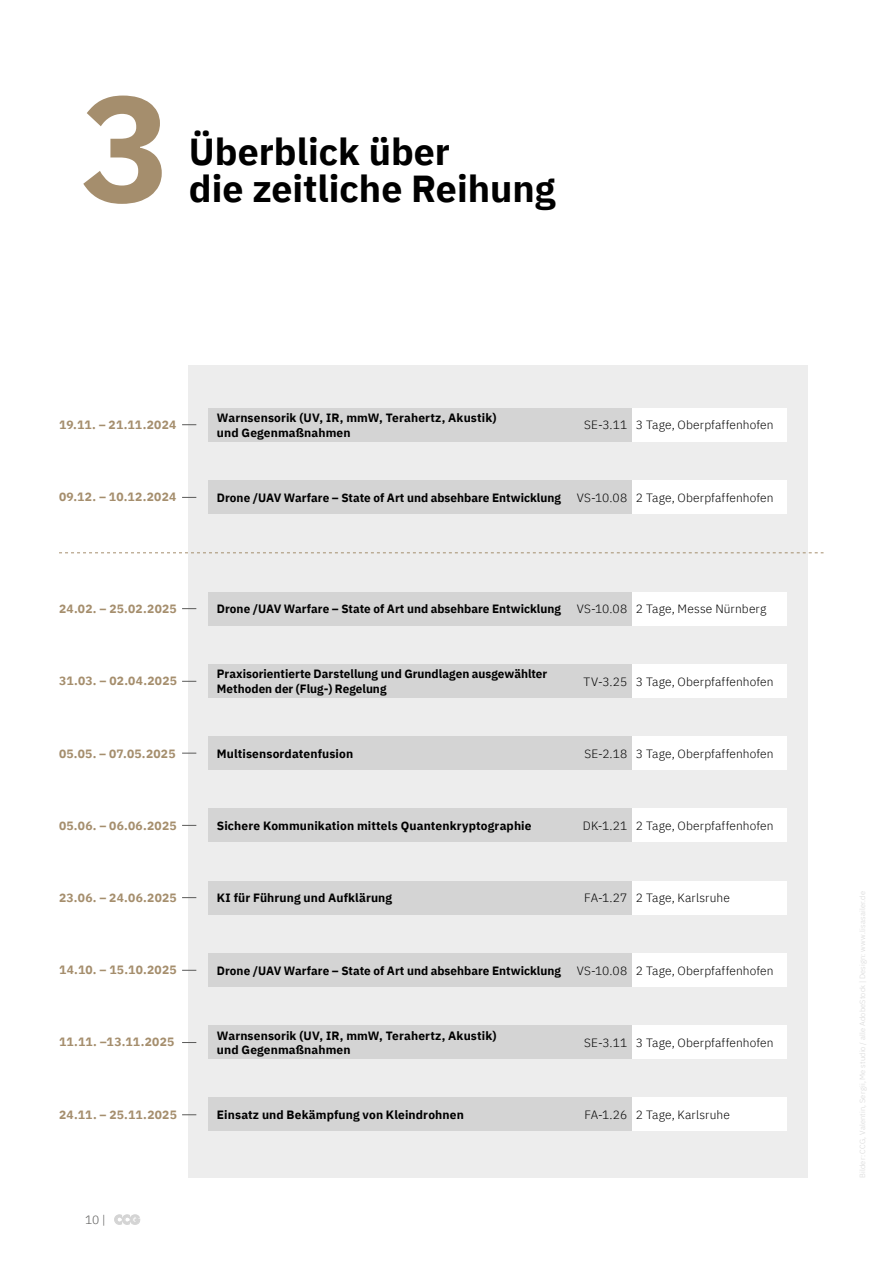
<style>
.page{position:relative;width:893px;height:1263px;background:#fff}
.page>*{position:absolute;margin:0;border:0;box-sizing:border-box;transform-origin:0 0}
.t1{font:700 150px "IBM Plex Sans";color:#a58e6d}
.t2{font:700 37.5px "IBM Plex Sans";color:#000}
.t3{font:700 12px/14.4px "IBM Plex Sans";letter-spacing:.005em;color:#000}
.t4{font:300 12px "IBM Plex Sans";letter-spacing:.01em;color:#000}
.t5{font:700 12px "IBM Plex Sans";letter-spacing:.02em;color:#a58e6d}
.t6{font:300 12px "IBM Plex Sans";color:#5a5a59}
.s1{font-family:"Futura";font-weight:700;color:#d4d4d4}
</style>
<div class="page">
<hr style="left:892px;top:316px;width:1px;height:947px;background:#a58e6d">
<div style="left:189px;top:366px;width:619px;height:812px;background:#ededed"></div>
<svg style="left:182px;top:424px;width:14px;height:1px"></svg>
<svg style="left:59px;top:552px;width:764px;height:1px"></svg>
<div style="left:208px;top:408px;width:424px;height:33px;background:#d4d4d4"></div>
<div style="left:632px;top:408px;width:155px;height:33px;background:#fff"></div>
<svg style="left:182px;top:497px;width:14px;height:1px"></svg>
<div style="left:208px;top:480px;width:424px;height:34px;background:#d4d4d4"></div>
<div style="left:632px;top:480px;width:155px;height:34px;background:#fff"></div>
<svg style="left:182px;top:970px;width:14px;height:1px"></svg>
<div style="left:208px;top:953px;width:424px;height:34px;background:#d4d4d4"></div>
<div style="left:632px;top:953px;width:155px;height:34px;background:#fff"></div>
<svg style="left:182px;top:1042px;width:14px;height:1px"></svg>
<div style="left:208px;top:1025px;width:424px;height:34px;background:#d4d4d4"></div>
<div style="left:632px;top:1025px;width:155px;height:34px;background:#fff"></div>
<svg style="left:182px;top:1114px;width:14px;height:1px"></svg>
<div style="left:208px;top:1097px;width:424px;height:34px;background:#d4d4d4"></div>
<div style="left:632px;top:1097px;width:155px;height:34px;background:#fff"></div>
<svg style="left:182px;top:608px;width:14px;height:1px"></svg>
<div style="left:208px;top:592px;width:424px;height:33px;background:#d4d4d4"></div>
<div style="left:632px;top:592px;width:155px;height:33px;background:#fff"></div>
<svg style="left:182px;top:681px;width:14px;height:1px"></svg>
<div style="left:208px;top:664px;width:424px;height:34px;background:#d4d4d4"></div>
<div style="left:632px;top:664px;width:155px;height:34px;background:#fff"></div>
<svg style="left:182px;top:753px;width:14px;height:1px"></svg>
<div style="left:208px;top:736px;width:424px;height:34px;background:#d4d4d4"></div>
<div style="left:632px;top:736px;width:155px;height:34px;background:#fff"></div>
<svg style="left:182px;top:825px;width:14px;height:1px"></svg>
<div style="left:208px;top:808px;width:424px;height:34px;background:#d4d4d4"></div>
<div style="left:632px;top:808px;width:155px;height:34px;background:#fff"></div>
<svg style="left:182px;top:897px;width:14px;height:1px"></svg>
<div style="left:208px;top:881px;width:424px;height:33px;background:#d4d4d4"></div>
<div style="left:632px;top:881px;width:155px;height:33px;background:#fff"></div>
<h1 class="t1" style="left:81px;top:30px;width:91px">3</h1>
<h2 class="t2" style="left:189px;top:121px;width:263px">Überblick über</h2>
<h2 class="t2" style="left:189px;top:159px;width:368px">die zeitliche Reihung</h2>
<p class="t3" style="left:217px;top:410px;width:281px">Warnsensorik (UV, IR, mmW, Terahertz, Akustik) und Gegenmaßnahmen</p>
<p class="t5" style="left:59px;top:415px;width:119px">19.11. – 21.11.2024</p>
<p class="t4" style="left:584px;top:416px;width:191px">SE-3.11 3 Tage, Oberpfaffenhofen</p>
<p class="t5" style="left:59px;top:487px;width:119px">09.12. – 10.12.2024</p>
<p class="t3" style="left:217px;top:489px;width:346px">Drone /UAV Warfare – State of Art und absehbare Entwicklung</p>
<p class="t4" style="left:577px;top:488px;width:198px">VS-10.08 2 Tage, Oberpfaffenhofen</p>
<p class="t5" style="left:59px;top:599px;width:119px">24.02. – 25.02.2025</p>
<p class="t3" style="left:217px;top:601px;width:346px">Drone /UAV Warfare – State of Art und absehbare Entwicklung</p>
<p class="t4" style="left:577px;top:600px;width:191px">VS-10.08 2 Tage, Messe Nürnberg</p>
<p class="t3" style="left:217px;top:666px;width:332px">Praxisorientierte Darstellung und Grundlagen ausgewählter<br>Methoden der (Flug-) Regelung</p>
<p class="t5" style="left:59px;top:671px;width:119px">31.03. – 02.04.2025</p>
<p class="t4" style="left:584px;top:672px;width:191px">TV-3.25 3 Tage, Oberpfaffenhofen</p>
<p class="t5" style="left:59px;top:744px;width:118px">05.05. – 07.05.2025</p>
<p class="t3" style="left:217px;top:745px;width:138px">Multisensordatenfusion</p>
<p class="t4" style="left:584px;top:744px;width:191px">SE-2.18 3 Tage, Oberpfaffenhofen</p>
<p class="t5" style="left:59px;top:816px;width:119px">05.06. – 06.06.2025</p>
<p class="t3" style="left:217px;top:818px;width:316px">Sichere Kommunikation mittels Quantenkryptographie</p>
<p class="t4" style="left:583px;top:817px;width:192px">DK-1.21 2 Tage, Oberpfaffenhofen</p>
<p class="t5" style="left:59px;top:888px;width:119px">23.06. – 24.06.2025</p>
<p class="t3" style="left:217px;top:890px;width:177px">KI für Führung und Aufklärung</p>
<p class="t4" style="left:584px;top:889px;width:147px">FA-1.27 2 Tage, Karlsruhe</p>
<p class="t5" style="left:59px;top:960px;width:119px">14.10. – 15.10.2025</p>
<p class="t3" style="left:217px;top:962px;width:346px">Drone /UAV Warfare – State of Art und absehbare Entwicklung</p>
<p class="t4" style="left:577px;top:961px;width:198px">VS-10.08 2 Tage, Oberpfaffenhofen</p>
<p class="t3" style="left:217px;top:1027px;width:281px">Warnsensorik (UV, IR, mmW, Terahertz, Akustik) und Gegenmaßnahmen</p>
<p class="t5" style="left:59px;top:1032px;width:117px">11.11. –13.11.2025</p>
<p class="t4" style="left:584px;top:1033px;width:191px">SE-3.11 3 Tage, Oberpfaffenhofen</p>
<p class="t5" style="left:59px;top:1105px;width:119px">24.11. – 25.11.2025</p>
<p class="t3" style="left:217px;top:1106px;width:248px">Einsatz und Bekämpfung von Kleindrohnen</p>
<p class="t4" style="left:584px;top:1106px;width:147px">FA-1.26 2 Tage, Karlsruhe</p>
<p class="t6" style="left:85px;top:1211px;width:57px">10 | <span class="s1">CCG</span></p>
</div>
